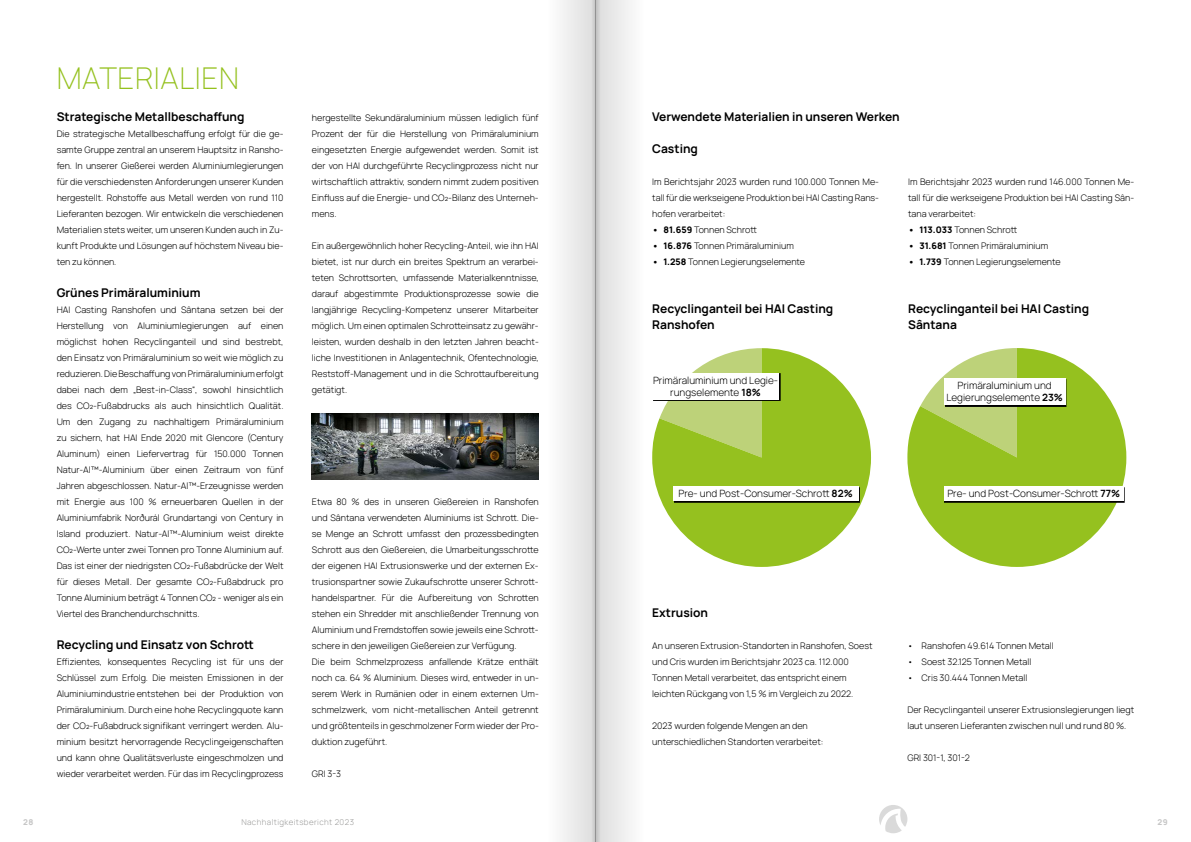
<style>
.page{position:relative;width:1191px;height:842px;background:#fff}
.page>*{position:absolute;margin:0;border:0;box-sizing:border-box;transform-origin:0 0}
.t1{font:200 30px "Manrope";letter-spacing:.02em;color:#95c11f}
.t2{font:700 12px/16px "Manrope";color:#000}
.t3{font:300 10px/12px "Manrope";color:#000;text-align:center}
.t4{font:300 9px/16px "Manrope";color:#000;text-align:justify}
.t5{font:300 8px "Manrope";letter-spacing:.05em;color:#9d9d9c}
.t6{font:800 8px "Manrope";color:#c6c6c6}
.s1{font-weight:800}
.s2{font-weight:700}
</style>
<div class="page">
<img style="left:312px;top:413px;width:227px;height:67px">
<svg style="left:652px;top:348px;width:219px;height:219px;fill:#95c11f"></svg>
<div style="left:674px;top:487px;width:185px;height:15px;background:#000"></div>
<div style="left:673px;top:486px;width:185px;height:15px;background:#fff"></div>
<div style="left:653px;top:373px;width:127px;height:28px;background:#0b0c07"></div>
<div style="left:652px;top:373px;width:127px;height:27px;background:#fff"></div>
<svg style="left:907px;top:348px;width:219px;height:219px;fill:#95c11f"></svg>
<div style="left:945px;top:487px;width:180px;height:15px;background:#fff"></div>
<div style="left:944px;top:486px;width:179px;height:15px;background:#fff"></div>
<svg style="left:945px;top:379px;width:121px;height:27px"></svg>
<div style="left:944px;top:378px;width:121px;height:27px;background:#fff"></div>
<svg style="left:879px;top:805px;width:28px;height:28px"></svg>
<svg style="left:595px;top:0;width:35px;height:842px;fill:#e6e6e6"></svg>
<div style="left:546px;top:0;width:49px;height:842px;background:linear-gradient(to right,#fff,#dcdcdc)"></div>
<h1 class="t1" style="left:57px;top:57px;width:184px">MATERIALIEN</h1>
<h2 class="t2" style="left:57px;top:108px;width:189px">Strategische Metallbeschaffung</h2>
<p class="t4" style="left:57px;top:125px;width:228px">Die strategische Metallbeschaffung erfolgt für die ge&shy;samte Gruppe zentral an unserem Hauptsitz in Ransho&shy;fen. In unserer Gießerei werden Aluminiumlegierungen für die verschiedensten Anforderungen unserer Kunden hergestellt. Rohstoffe aus Metall werden von rund 110<br>Lieferanten bezogen. Wir entwickeln die verschiedenen Materialien stets weiter, um unseren Kunden auch in Zu&shy;kunft Produkte und Lösungen auf höchstem Niveau bie&shy;ten zu können.</p>
<h2 class="t2" style="left:57px;top:284px;width:145px">Grünes Primäraluminium</h2>
<p class="t4" style="left:57px;top:301px;width:228px">HAI Casting Ranshofen und Sântana setzen bei der Herstellung von Aluminiumlegierungen auf einen möglichst hohen Recyclinganteil und sind bestrebt, den Einsatz von Primäraluminium so weit wie möglich zu reduzieren. Die Beschaffung von Primäraluminium erfolgt dabei nach dem „Best-in-Class“, sowohl hinsichtlich des CO₂-Fußabdrucks als auch hinsichtlich Qualität.<br>Um den Zugang zu nachhaltigem Primäraluminium zu sichern, hat HAI Ende 2020 mit Glencore (Century Aluminum) einen Liefervertrag für 150.000 Tonnen Natur-Al™-Aluminium über einen Zeitraum von fünf Jahren abgeschlossen. Natur-Al™-Erzeugnisse werden mit Energie aus 100 % erneuerbaren Quellen in der Aluminiumfabrik Norðurál Grundartangi von Century in Island produziert. Natur-Al™-Aluminium weist direkte CO₂-Werte unter zwei Tonnen pro Tonne Aluminium auf.<br>Das ist einer der niedrigsten CO₂-Fußabdrücke der Welt für dieses Metall. Der gesamte CO₂-Fußabdruck pro Tonne Aluminium beträgt 4 Tonnen CO₂ - weniger als ein Viertel des Branchendurchschnitts.</p>
<h2 class="t2" style="left:57px;top:636px;width:199px">Recycling und Einsatz von Schrott</h2>
<p class="t4" style="left:57px;top:653px;width:228px">Effizientes, konsequentes Recycling ist für uns der Schlüssel zum Erfolg. Die meisten Emissionen in der Aluminiumindustrie entstehen bei der Produktion von Primäraluminium. Durch eine hohe Recyclingquote kann der CO₂-Fußabdruck signifikant verringert werden. Alu&shy;minium besitzt hervorragende Recyclingeigenschaften und kann ohne Qualitätsverluste eingeschmolzen und wieder verarbeitet werden. Für das im Recyclingprozess</p>
<p class="t4" style="left:312px;top:109px;width:228px">hergestellte Sekundäraluminium müssen lediglich fünf Prozent der für die Herstellung von Primäraluminium eingesetzten Energie aufgewendet werden. Somit ist der von HAI durchgeführte Recyclingprozess nicht nur wirtschaftlich attraktiv, sondern nimmt zudem positiven Einfluss auf die Energie- und CO₂-Bilanz des Unterneh&shy;mens.</p>
<p class="t4" style="left:312px;top:237px;width:228px">Ein außergewöhnlich hoher Recycling-Anteil, wie ihn HAI bietet, ist nur durch ein breites Spektrum an verarbei&shy;teten Schrottsorten, umfassende Materialkenntnisse, darauf abgestimmte Produktionsprozesse sowie die langjährige Recycling-Kompetenz unserer Mitarbeiter möglich. Um einen optimalen Schrotteinsatz zu gewähr&shy;leisten, wurden deshalb in den letzten Jahren beacht&shy;liche Investitionen in Anlagentechnik, Ofentechnologie, Reststoff-Management und in die Schrottaufbereitung getätigt.</p>
<p class="t4" style="left:312px;top:493px;width:228px;text-align:left">Etwa 80 % des in unseren Gießereien in Ranshofen und Sântana verwendeten Aluminiums ist Schrott. Die&shy;se Menge an Schrott umfasst den prozessbedingten Schrott aus den Gießereien, die Umarbeitungsschrotte der eigenen HAI Extrusionswerke und der externen Ex&shy;trusionspartner sowie Zukaufschrotte unserer Schrott&shy;handelspartner. Für die Aufbereitung von Schrotten stehen ein Shredder mit anschließender Trennung von Aluminium und Fremdstoffen sowie jeweils eine Schrott&shy;schere in den jeweiligen Gießereien zur Verfügung.<br>Die beim Schmelzprozess anfallende Krätze enthält noch ca. 64 % Aluminium. Dieses wird, entweder in un&shy;serem Werk in Rumänien oder in einem externen Um&shy;schmelzwerk, vom nicht-metallischen Anteil getrennt und größtenteils in geschmolzener Form wieder der Pro&shy;duktion zugeführt.</p>
<p class="t4" style="left:312px;top:765px;width:31px">GRI 3-3</p>
<h2 class="t2" style="left:652px;top:108px;width:249px">Verwendete Materialien in unseren Werken</h2>
<h2 class="t2" style="left:652px;top:140px;width:47px">Casting</h2>
<p class="t4" style="left:652px;top:173px;width:228px">Im Berichtsjahr 2023 wurden rund 100.000 Tonnen Me&shy;tall für die werkseigene Produktion bei HAI Casting Rans&shy;hofen verarbeitet:</p>
<p class="t4" style="left:652px;top:221px;width:106px"><span class="s1">• 81.659</span> Tonnen Schrott</p>
<p class="t4" style="left:652px;top:237px;width:143px"><span class="s1">• 16.876</span> Tonnen Primäraluminium</p>
<p class="t4" style="left:652px;top:253px;width:154px"><span class="s1">• 1.258</span> Tonnen Legierungselemente</p>
<p class="t4" style="left:908px;top:173px;width:228px">Im Berichtsjahr 2023 wurden rund 146.000 Tonnen Me&shy;tall für die werkseigene Produktion bei HAI Casting Sân&shy;tana verarbeitet:</p>
<p class="t4" style="left:908px;top:221px;width:111px"><span class="s1">• 113.033</span> Tonnen Schrott</p>
<p class="t4" style="left:908px;top:237px;width:142px"><span class="s1">• 31.681</span> Tonnen Primäraluminium</p>
<p class="t4" style="left:908px;top:253px;width:154px"><span class="s1">• 1.739</span> Tonnen Legierungselemente</p>
<h2 class="t2" style="left:652px;top:300px;width:182px">Recyclinganteil bei HAI Casting<br>Ranshofen</h2>
<h2 class="t2" style="left:908px;top:300px;width:182px">Recyclinganteil bei HAI Casting<br>Sântana</h2>
<p class="t3" style="left:653px;top:373px;width:127px">Primäraluminium und Legie&shy;rungselemente <span class="s2">18%</span></p>
<p class="t3" style="left:678px;top:487px;width:176px">Pre- und Post-Consumer-Schrott <span class="s2">82%</span></p>
<p class="t3" style="left:946px;top:379px;width:118px">Primäraluminium und<br>Legierungselemente <span class="s2">23%</span></p>
<p class="t3" style="left:947px;top:487px;width:174px">Pre- und Post-Consumer-Schrott <span class="s2">77%</span></p>
<h2 class="t2" style="left:652px;top:604px;width:57px">Extrusion</h2>
<p class="t4" style="left:652px;top:637px;width:222px;text-align:left">An unseren Extrusion-Standorten in Ranshofen, Soest und Cris wurden im Berichtsjahr 2023 ca. 112.000<br>Tonnen Metall verarbeitet, das entspricht einem leichten Rückgang von 1,5 % im Vergleich zu 2022.</p>
<p class="t4" style="left:652px;top:717px;width:173px">2023 wurden folgende Mengen an den unterschiedlichen Standorten verarbeitet:</p>
<p class="t4" style="left:907px;top:637px;width:148px">• Ranshofen 49.614 Tonnen Metall</p>
<p class="t4" style="left:907px;top:653px;width:126px">• Soest 32.125 Tonnen Metall</p>
<p class="t4" style="left:907px;top:669px;width:121px">• Cris 30.444 Tonnen Metall</p>
<p class="t4" style="left:907px;top:701px;width:228px">Der Recyclinganteil unserer Extrusionslegierungen liegt laut unseren Lieferanten zwischen null und rund 80 %.</p>
<p class="t4" style="left:907px;top:749px;width:64px">GRI 301-1, 301-2</p>
<p class="t6" style="left:23px;top:816px;width:12px">28</p>
<p class="t5" style="left:241px;top:816px;width:114px">Nachhaltigkeitsbericht 2023</p>
<p class="t6" style="left:1157px;top:816px;width:12px">29</p>
</div>
